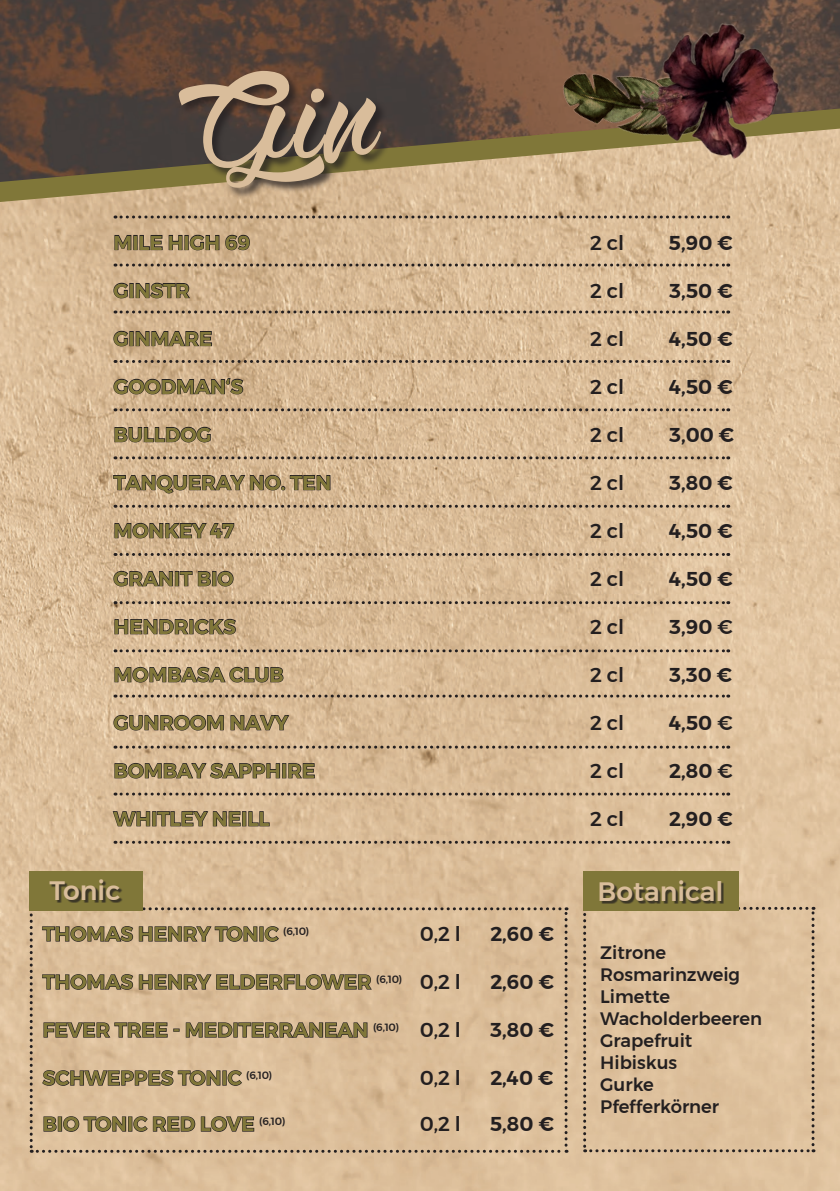
<style>
.page{position:relative;width:840px;height:1191px;background:#fff}
.page>*{position:absolute;margin:0;border:0;box-sizing:border-box;transform-origin:0 0}
.t1{font:500 26.6px "Montserrat";color:#d9bd9b}
.t2{font:600 20px "Montserrat";color:#807739}
.t3{font:600 20px "Montserrat";color:#231f20}
.t4{font:500 20px "Montserrat";color:#231f20}
.t5{font:500 18px/22px "Montserrat";color:#231f20}
.s1{font-weight:500}
.s2{font-weight:500;color:#231f20}
</style>
<div class="page">
<img style="left:0;top:202px;width:839px;height:989px">
<img style="left:0;top:0;width:839px;height:108px">
<svg style="left:0;top:108px;width:839px;height:94px"></svg>
<svg style="left:115px;top:215px;width:613px;height:3px"></svg>
<svg style="left:115px;top:263px;width:613px;height:3px"></svg>
<svg style="left:115px;top:310px;width:613px;height:3px"></svg>
<svg style="left:115px;top:360px;width:613px;height:3px"></svg>
<svg style="left:115px;top:408px;width:613px;height:3px"></svg>
<svg style="left:115px;top:456px;width:613px;height:3px"></svg>
<svg style="left:115px;top:505px;width:613px;height:3px"></svg>
<svg style="left:115px;top:553px;width:613px;height:3px"></svg>
<svg style="left:115px;top:601px;width:613px;height:3px"></svg>
<svg style="left:115px;top:649px;width:613px;height:3px"></svg>
<svg style="left:115px;top:694px;width:613px;height:3px"></svg>
<svg style="left:115px;top:745px;width:613px;height:3px"></svg>
<svg style="left:115px;top:792px;width:613px;height:3px"></svg>
<svg style="left:115px;top:840px;width:613px;height:3px"></svg>
<div style="left:178px;top:70px;width:214px;height:129px;background:#231f20;opacity:.75"></div>
<svg style="left:179px;top:71px;width:202px;height:117px"></svg>
<svg style="left:114px;top:234px;width:18px;height:17px"></svg>
<div style="left:133px;top:235px;width:4px;height:15px;border:1px solid #231f20"></div>
<svg style="left:139px;top:234px;width:44px;height:17px"></svg>
<div style="left:184px;top:235px;width:5px;height:15px;border:1px solid #231f20"></div>
<svg style="left:189px;top:234px;width:61px;height:17px"></svg>
<svg style="left:113px;top:282px;width:16px;height:17px"></svg>
<div style="left:129px;top:283px;width:5px;height:15px;border:1px solid #231f20"></div>
<svg style="left:135px;top:282px;width:55px;height:17px"></svg>
<svg style="left:113px;top:330px;width:16px;height:17px"></svg>
<div style="left:129px;top:331px;width:5px;height:15px;border:1px solid #231f20"></div>
<svg style="left:135px;top:330px;width:77px;height:17px"></svg>
<svg style="left:113px;top:377px;width:131px;height:18px"></svg>
<svg style="left:114px;top:426px;width:98px;height:17px"></svg>
<svg style="left:112px;top:474px;width:219px;height:20px"></svg>
<svg style="left:114px;top:522px;width:121px;height:17px"></svg>
<svg style="left:113px;top:570px;width:60px;height:17px"></svg>
<div style="left:175px;top:571px;width:4px;height:15px;border:1px solid #231f20"></div>
<svg style="left:179px;top:570px;width:55px;height:17px"></svg>
<svg style="left:114px;top:618px;width:122px;height:17px"></svg>
<svg style="left:114px;top:666px;width:170px;height:17px"></svg>
<svg style="left:113px;top:714px;width:111px;height:17px"></svg>
<svg style="left:230px;top:714px;width:60px;height:17px"></svg>
<svg style="left:114px;top:762px;width:166px;height:17px"></svg>
<div style="left:282px;top:763px;width:4px;height:15px;border:1px solid #231f20"></div>
<svg style="left:287px;top:762px;width:28px;height:17px"></svg>
<svg style="left:112px;top:810px;width:129px;height:17px"></svg>
<div style="left:242px;top:811px;width:4px;height:15px;border:1px solid #231f20"></div>
<svg style="left:247px;top:810px;width:23px;height:17px"></svg>
<div style="left:583px;top:907px;width:231px;height:245px;background:#ddc09d"></div>
<div style="left:29px;top:870px;width:114px;height:40px;background:#807739"></div>
<div style="left:51px;top:880px;width:72px;height:22px;background:#231f20;opacity:.75"></div>
<div style="left:582px;top:870px;width:155px;height:40px;background:#807739"></div>
<div style="left:601px;top:881px;width:122px;height:22px;background:#231f20;opacity:.75"></div>
<svg style="left:30px;top:907px;width:537px;height:245px"></svg>
<img style="left:537px;top:0;width:207px;height:200px">
<img style="left:595px;top:0;width:224px;height:188px">
<p class="t2" style="left:113px;top:227px;width:138px">MILE HIGH 69</p>
<p class="t4" style="left:590px;top:227px;width:36px">2 cl</p>
<p class="t3" style="left:668px;top:227px;width:66px">5,90 €</p>
<p class="t2" style="left:113px;top:275px;width:78px">GINSTR</p>
<p class="t4" style="left:590px;top:275px;width:36px">2 cl</p>
<p class="t3" style="left:668px;top:275px;width:65px">3,50 €</p>
<p class="t2" style="left:113px;top:323px;width:100px">GINMARE</p>
<p class="t4" style="left:590px;top:323px;width:36px">2 cl</p>
<p class="t3" style="left:668px;top:323px;width:65px">4,50 €</p>
<p class="t2" style="left:113px;top:371px;width:131px">GOODMAN‘S</p>
<p class="t4" style="left:590px;top:371px;width:36px">2 cl</p>
<p class="t3" style="left:668px;top:371px;width:65px">4,50 €</p>
<p class="t2" style="left:113px;top:419px;width:99px">BULLDOG</p>
<p class="t4" style="left:590px;top:419px;width:36px">2 cl</p>
<p class="t3" style="left:668px;top:419px;width:67px">3,00 €</p>
<p class="t2" style="left:113px;top:467px;width:219px">TANQUERAY NO. TEN</p>
<p class="t4" style="left:590px;top:467px;width:36px">2 cl</p>
<p class="t3" style="left:668px;top:467px;width:65px">3,80 €</p>
<p class="t2" style="left:113px;top:515px;width:122px">MONKEY 47</p>
<p class="t4" style="left:590px;top:515px;width:36px">2 cl</p>
<p class="t3" style="left:668px;top:515px;width:65px">4,50 €</p>
<p class="t2" style="left:113px;top:563px;width:121px">GRANIT BIO</p>
<p class="t4" style="left:590px;top:563px;width:36px">2 cl</p>
<p class="t3" style="left:668px;top:563px;width:65px">4,50 €</p>
<p class="t2" style="left:113px;top:611px;width:124px">HENDRICKS</p>
<p class="t4" style="left:590px;top:611px;width:36px">2 cl</p>
<p class="t3" style="left:668px;top:611px;width:65px">3,90 <span class="s1">€</span></p>
<p class="t2" style="left:113px;top:659px;width:171px">MOMBASA CLUB</p>
<p class="t4" style="left:590px;top:659px;width:36px">2 cl</p>
<p class="t3" style="left:668px;top:659px;width:64px">3,30 €</p>
<p class="t2" style="left:113px;top:707px;width:176px">GUNROOM NAVY</p>
<p class="t4" style="left:590px;top:707px;width:36px">2 cl</p>
<p class="t3" style="left:668px;top:707px;width:65px">4,50 <span class="s1">€</span></p>
<p class="t2" style="left:113px;top:755px;width:203px">BOMBAY SAPPHIRE</p>
<p class="t4" style="left:590px;top:755px;width:36px">2 cl</p>
<p class="t3" style="left:668px;top:755px;width:65px">2,80 <span class="s1">€</span></p>
<p class="t2" style="left:113px;top:803px;width:157px">WHITLEY NEILL</p>
<p class="t4" style="left:590px;top:803px;width:36px">2 cl</p>
<p class="t3" style="left:668px;top:803px;width:65px">2,90 €</p>
<h1 class="t1" style="left:49px;top:869px;width:72px">Tonic</h1>
<h1 class="t1" style="left:597px;top:870px;width:127px">Botanical</h1>
<p class="t2" style="left:43px;top:918px;width:268px">THOMAS HENRY TONIC <sup>(6,10)</sup></p>
<p class="t4" style="left:419px;top:918px;width:43px">0,2 l</p>
<p class="t3" style="left:490px;top:918px;width:65px">2,60 €</p>
<p class="t2" style="left:43px;top:966px;width:420px">THOMAS HENRY ELDERFLOWER <sup>(6,10)</sup> <span class="s2">0,2 l</span></p>
<p class="t3" style="left:490px;top:966px;width:65px">2,60 €</p>
<p class="t2" style="left:43px;top:1014px;width:420px">FEVER TREE - MEDITERRANEAN <sup>(6,10)</sup> <span class="s2">0,2 l</span></p>
<p class="t3" style="left:490px;top:1014px;width:65px">3,80 €</p>
<p class="t2" style="left:43px;top:1062px;width:231px">SCHWEPPES TONIC <sup>(6,10)</sup></p>
<p class="t4" style="left:419px;top:1062px;width:43px">0,2 l</p>
<p class="t3" style="left:490px;top:1062px;width:65px">2,40 €</p>
<p class="t2" style="left:43px;top:1108px;width:244px">BIO TONIC RED LOVE <sup>(6,10)</sup></p>
<p class="t4" style="left:419px;top:1108px;width:43px">0,2 l</p>
<p class="t3" style="left:489px;top:1108px;width:66px">5,80 €</p>
<p class="t5" style="left:600px;top:941px;width:163px">Zitrone<br>Rosmarinzweig<br>Limette<br>Wacholderbeeren<br>Grapefruit<br>Hibiskus<br>Gurke<br>Pfefferkörner</p>
</div>
